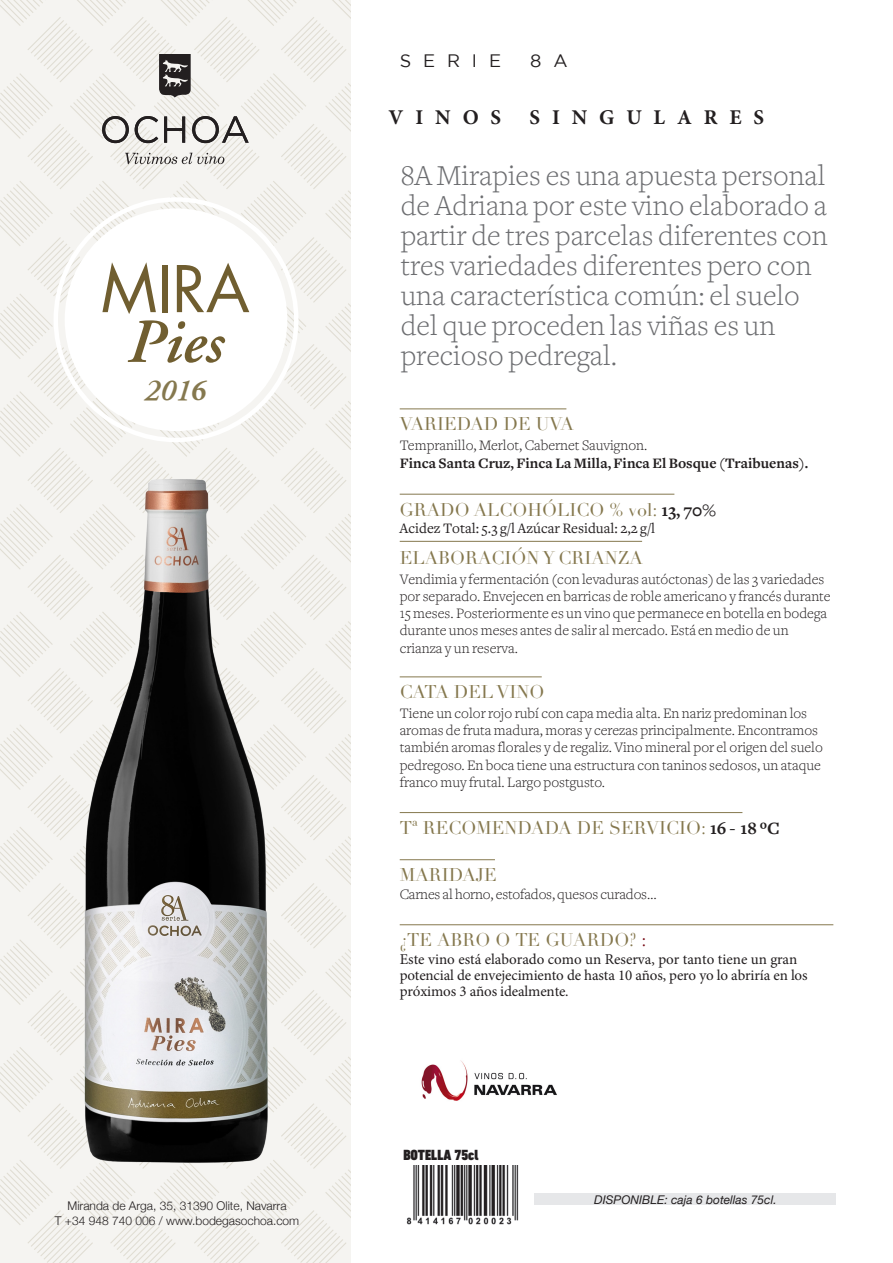
<style>
.page{position:relative;width:893px;height:1263px;background:#fff}
.page>*{position:absolute;margin:0;border:0;box-sizing:border-box;transform-origin:0 0}
.t1{font:62.55px/49.7px "Futura";color:#705e30;text-align:center}
.t2{font:italic 600 30.45px "Adobe Garamond";color:#85784e}
.t3{font:300 30px/30px "Freight Text";color:#6c6d70}
.t4{font:700 21px "Minion Pro";letter-spacing:.565em;color:#231f20}
.t5{font:18px "Didot";color:#85784e}
.t6{font:18px "Gotham";letter-spacing:.66em;color:#231f20}
.t7{font:300 15px/17.2px "Freight Text";color:#231f20}
.t8{font:15px/15.9px "Minion Pro";letter-spacing:-.01em;color:#231f20}
.t9{font:700 15px/18px "Freight Text";color:#231f20}
.t10{font:15px "Freight Text";color:#231f20}
.t11{font:900 condensed 15px "DIN Next LT Pro";color:#231f20}
.t12{font:300 12px "Helvetica Neue";color:#231f20}
.t13{font:italic 12px "Helvetica Neue";color:#231f20}
.s1{font-family:"Adobe Garamond";font-weight:600;font-style:italic}
.s2{font-family:"Minion Pro";font-weight:700}
.s3{font-weight:300}
.s4{font-family:"Freight Text";font-weight:700;color:#231f20}
.s5{color:#770914}
</style>
<div class="page">
<hr style="left:400px;top:409px;width:166px;height:1px;background:#85784e">
<hr style="left:400px;top:494px;width:274px;height:1px;background:#85784e">
<hr style="left:400px;top:541px;width:242px;height:1px;background:#85784e">
<hr style="left:400px;top:677px;width:142px;height:1px;background:#85784e">
<hr style="left:400px;top:859px;width:95px;height:1px;background:#85784e">
<hr style="left:400px;top:924px;width:433px;height:1px;background:#85784e">
<hr style="left:400px;top:812px;width:342px;height:1px;background:#85784e">
<svg style="left:0;top:0;width:351px;height:1263px"></svg>
<div style="left:535px;top:1193px;width:301px;height:11px;background:#e6e7e9"></div>
<img style="left:406px;top:1166px;width:113px;height:58px">
<img style="left:421px;top:1060px;width:136px;height:41px">
<div style="left:65px;top:208px;width:222px;height:223px;background:#fff;border-radius:50%"></div>
<p class="t1" style="left:101px;top:263px;width:150px">MIRA<br><span class="s1">Pies</span></p>
<p class="t2" style="left:145px;top:374px;width:63px">201<span class="s2">6</span></p>
<p class="t12" style="left:68px;top:1196px;width:221px">Miranda de Arga, 35, 31390 Olite, Navarra</p>
<p class="t12" style="left:55px;top:1211px;width:246px">T +34 948 740 006 / www.bodegasochoa.com</p>
<p class="t6" style="left:400px;top:51px;width:103px">SERIE</p>
<p class="t6" style="left:530px;top:51px;width:39px">8 A</p>
<h3 class="t4" style="left:389px;top:103px;width:114px">VINOS</h3>
<h3 class="t4" style="left:530px;top:103px;width:236px">SINGULARES</h3>
<p class="t3" style="left:401px;top:161px;width:428px">8A Mirapies es una apuesta personal de Adriana por este vino elaborado a partir de tres parcelas diferentes con tres variedades diferentes pero con una característica común: el suelo del que proceden las viñas es un precioso pedregal.</p>
<p class="t5" style="left:400px;top:413px;width:176px">VARIEDAD DE UVA</p>
<p class="t9" style="left:400px;top:437px;width:410px"><span class="s3">Tempranillo, Merlot, Cabernet Sauvignon.<br></span>Finca Santa Cruz, Finca La Milla, Finca El Bosque (Traibuenas).</p>
<p class="t5" style="left:400px;top:499px;width:318px">GRADO ALCOHÓLICO % vol: <span class="s4">13, 70%</span></p>
<p class="t10" style="left:400px;top:520px;width:257px">Acidez Total: 5.3 g/l Azúcar Residual: 2,2 g/l</p>
<p class="t5" style="left:400px;top:547px;width:244px">ELABORACIÓN Y CRIANZA</p>
<p class="t7" style="left:400px;top:570px;width:432px">Vendimia y fermentación (con levaduras autóctonas) de las 3 variedades por separado. Envejecen en barricas de roble americano y francés durante 15 meses. Posteriormente es un vino que permanece en botella en bodega durante unos meses antes de salir al mercado. Está en medio de un crianza y un reserva.</p>
<p class="t5" style="left:400px;top:681px;width:146px">CATA DEL VINO</p>
<p class="t7" style="left:400px;top:704px;width:425px">Tiene un color rojo rubí con capa media alta. En nariz predominan los aromas de fruta madura, moras y cerezas principalmente. Encontramos también aromas florales y de regaliz. Vino mineral por el origen del suelo pedregoso. En boca tiene una estructura con taninos sedosos, un ataque franco muy frutal. Largo postgusto.</p>
<p class="t5" style="left:400px;top:817px;width:382px">Tª RECOMENDADA DE SERVICIO: <span class="s4">16 - 18 ºC</span></p>
<p class="t5" style="left:400px;top:864px;width:99px">MARIDAJE</p>
<p class="t7" style="left:400px;top:886px;width:258px">Carnes al horno, estofados, quesos curados…</p>
<p class="t5" style="left:400px;top:929px;width:248px">¿TE ABRO O TE GUARDO? <span class="s5">:</span></p>
<p class="t8" style="left:400px;top:951px;width:409px">Este vino está elaborado como un Reserva, por tanto tiene un gran potencial de envejecimiento de hasta 10 años, pero yo lo abriría en los próximos 3 años idealmente.</p>
<p class="t11" style="left:403px;top:1146px;width:77px">BOTELLA 75cl</p>
<p class="t13" style="left:594px;top:1191px;width:184px">DISPONIBLE: caja 6 botellas 75cl.</p>
</div>
